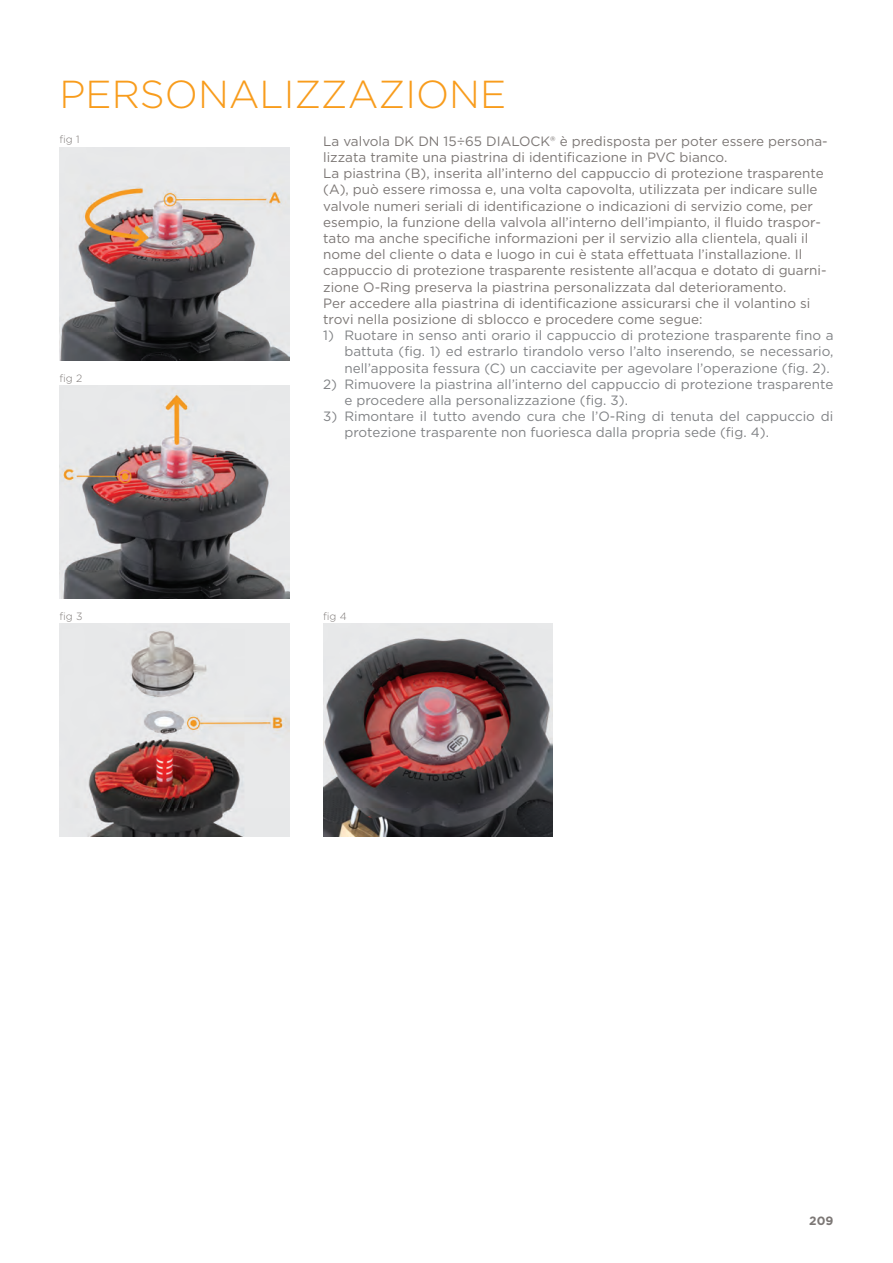
<style>
.page{position:relative;width:893px;height:1263px;background:#fff}
.page>*{position:absolute;margin:0;border:0;box-sizing:border-box;transform-origin:0 0}
.t1{font:300 39px "Gotham";color:#f89c1c}
.C-8-Testo{font:13.5px/16.2px "Gotham";color:#7c7775}
.t2{font:13.5px/16.2px "Gotham";color:#808285}
.t3{font:700 12px "Gotham";color:#7c7775}
.C-8-Img_didascalia{font:300 10.5px "Gotham";color:#7c7775}
</style>
<div class="page">
<img style="left:60px;top:148px;width:229px;height:212px">
<img style="left:60px;top:386px;width:229px;height:212px">
<img style="left:60px;top:624px;width:229px;height:213px">
<img style="left:323px;top:624px;width:230px;height:213px">
<h1 class="t1" style="left:60px;top:70px;width:26px">PER</h1>
<h1 class="t1" style="left:140px;top:70px;width:57px">SONA</h1>
<h1 class="t1" style="left:260px;top:70px;width:50px">LIZZAZIONE</h1>
<p class="C-8-Img_didascalia" style="left:60px;top:133px;width:22px">fig 1</p>
<p class="C-8-Testo" style="left:323px;top:133px;width:506px">La valvola DK DN 15÷65 DIALOCK® è predisposta per poter essere persona&shy;lizzata tramite una piastrina di identificazione in PVC bianco.</p>
<p class="C-8-Testo" style="left:323px;top:165px;width:505px">La piastrina (B), inserita all’interno del cappuccio di protezione trasparente (A), può essere rimossa e, una volta capovolta, utilizzata per indicare sulle valvole numeri seriali di identificazione o indicazioni di servizio come, per esempio, la funzione della valvola all’interno dell’impianto, il fluido traspor&shy;tato ma anche specifiche informazioni per il servizio alla clientela, quali il nome del cliente o data e luogo in cui è stata effettuata l’installazione. Il cappuccio di protezione trasparente resistente all’acqua e dotato di guarni&shy;zione O-Ring preserva la piastrina personalizzata dal deterioramento.</p>
<p class="C-8-Testo" style="left:323px;top:295px;width:489px">Per accedere alla piastrina di identificazione assicurarsi che il volantino si trovi nella posizione di sblocco e procedere come segue:</p>
<p class="t2" style="left:344px;top:327px;width:491px;text-align:justify;text-indent:-21px">1) Ruotare in senso anti orario il cappuccio di protezione trasparente fino a battuta (fig. 1) ed estrarlo tirandolo verso l’alto inserendo, se necessario, nell’apposita fessura (C) un cacciavite per agevolare l’operazione (fig. 2).</p>
<p class="t2" style="left:344px;top:376px;width:490px;text-indent:-21px">2) Rimuovere la piastrina all’interno del cappuccio di protezione trasparente e procedere alla personalizzazione (fig. 3).</p>
<p class="t2" style="left:344px;top:408px;width:490px;text-indent:-21px">3) Rimontare il tutto avendo cura che l’O-Ring di tenuta del cappuccio di protezione trasparente non fuoriesca dalla propria sede (fig. 4).</p>
<p class="C-8-Img_didascalia" style="left:60px;top:371px;width:24px">fig 2</p>
<p class="C-8-Img_didascalia" style="left:60px;top:609px;width:24px">fig 3</p>
<p class="C-8-Img_didascalia" style="left:323px;top:609px;width:25px">fig 4</p>
<p class="t3" style="left:809px;top:1212px;width:26px">209</p>
</div>
